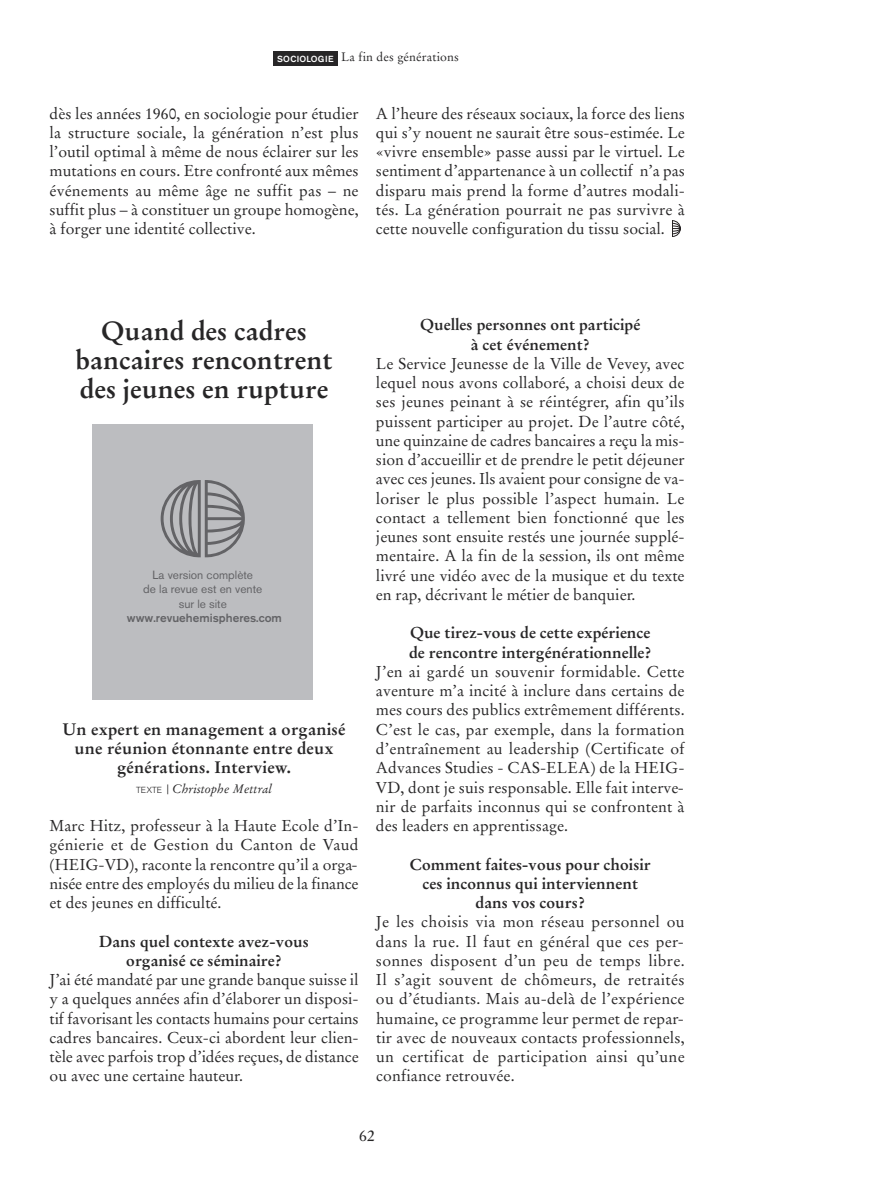
<style>
.page{position:relative;width:893px;height:1191px;background:#fff}
.page>*{position:absolute;margin:0;border:0;box-sizing:border-box;transform-origin:0 0}
.t1{font:700 26.25px/28.9px "Stempel Garamond";color:#272627;text-align:center}
.t2{font:700 16.62px/19.2px "Stempel Garamond";letter-spacing:.01em;color:#272627;text-align:center}
.t3{font:15.75px/19.2px "Stempel Garamond";color:#272627;text-align:justify}
.t4{font:700 15.75px/19.2px "Stempel Garamond";color:#272627;text-align:center}
.t5{font:12.25px "Stempel Garamond";letter-spacing:.015em;color:#272627}
.t6{font:italic 12.25px "Stempel Garamond";color:#272627}
.t7{font:11.72px/14.2px "Akzidenz Grotesk BE";color:#636366;text-align:center}
.t8{font:500 11.72px "Akzidenz Grotesk BE";color:#636366}
.s1{font-family:"Akzidenz Grotesk BE";font-weight:500;font-size:8.75px;color:#fff}
.s2{font-family:"Akzidenz Grotesk BE";font-weight:300;font-style:normal;font-size:8.75px}
.s3{font-style:normal}
</style>
<div class="page">
<svg style="left:672px;top:220px;width:9px;height:17px"></svg>
<div style="left:93px;top:424px;width:220px;height:275px;background:#bcbdc0"></div>
<svg style="left:161px;top:480px;width:84px;height:77px"></svg>
<div style="left:273px;top:51px;width:65px;height:15px;background:#272627"></div>
<p class="t5" style="left:277px;top:50px;width:183px"><span class="s1">SOCIOLOGIE</span> La fin des générations</p>
<p class="t3" style="left:50px;top:104px;width:310px">dès les années 1960, en sociologie pour étudier la structure sociale, la génération n’est plus l’outil optimal à même de nous éclairer sur les mutations en cours. Etre confronté aux mêmes événements au même âge ne suffit pas – ne suffit plus – à constituer un groupe homogène, à forger une identité collective.</p>
<p class="t3" style="left:376px;top:104px;width:310px">A l’heure des réseaux sociaux, la force des liens qui s’y nouent ne saurait être sous-estimée. Le «vivre ensemble» passe aussi par le virtuel. Le sentiment d’appartenance à un collectif n’a pas disparu mais prend la forme d’autres modali&shy;tés. La génération pourrait ne pas survivre à cette nouvelle configuration du tissu social.</p>
<h1 class="t1" style="left:75px;top:316px;width:259px">Quand des cadres bancaires rencontrent des jeunes en rupture</h1>
<p class="t4" style="left:420px;top:315px;width:222px">Quelles personnes ont participé à cet événement?</p>
<p class="t3" style="left:376px;top:354px;width:310px">Le Service Jeunesse de la Ville de Vevey, avec lequel nous avons collaboré, a choisi deux de ses jeunes peinant à se réintégrer, afin qu’ils puissent participer au projet. De l’autre côté, une quinzaine de cadres bancaires a reçu la mis&shy;sion d’accueillir et de prendre le petit déjeuner avec ces jeunes. Ils avaient pour consigne de va&shy;loriser le plus possible l’aspect humain. Le contact a tellement bien fonctionné que les jeunes sont ensuite restés une journée supplé&shy;mentaire. A la fin de la session, ils ont même livré une vidéo avec de la musique et du texte en rap, décrivant le métier de banquier.</p>
<p class="t4" style="left:409px;top:623px;width:244px;text-align:left">Que tirez-vous de cette expérience de rencontre intergénérationnelle?</p>
<p class="t3" style="left:376px;top:662px;width:310px">J’en ai gardé un souvenir formidable. Cette aventure m’a incité à inclure dans certains de mes cours des publics extrêmement différents.<br>C’est le cas, par exemple, dans la formation d’entraînement au leadership (Certificate of Advances Studies - CAS-ELEA) de la HEIG-VD, dont je suis responsable. Elle fait interve&shy;nir de parfaits inconnus qui se confrontent à des leaders en apprentissage.</p>
<p class="t4" style="left:410px;top:854px;width:243px">Comment faites-vous pour choisir ces inconnus qui interviennent dans vos cours?</p>
<p class="t3" style="left:376px;top:912px;width:310px">Je les choisis via mon réseau personnel ou dans la rue. Il faut en général que ces per&shy;sonnes disposent d’un peu de temps libre.<br>Il s’agit souvent de chômeurs, de retraités ou d’étudiants. Mais au-delà de l’expérience humaine, ce programme leur permet de repar&shy;tir avec de nouveaux contacts professionnels, un certificat de participation ainsi qu’une confiance retrouvée.</p>
<p class="t7" style="left:143px;top:569px;width:121px">La version complète<br>de la revue est en vente sur le site</p>
<p class="t8" style="left:127px;top:613px;width:156px">www.revuehemispheres.com</p>
<p class="t2" style="left:63px;top:719px;width:285px">Un expert en management a organisé une réunion étonnante entre deux générations. Interview.</p>
<p class="t6" style="left:136px;top:780px;width:137px"><span class="s2">TEXTE</span> <span class="s3">|</span> Christophe Mettral</p>
<p class="t3" style="left:50px;top:816px;width:311px">Marc Hitz, professeur à la Haute Ecole d’In&shy;génierie et de Gestion du Canton de Vaud (HEIG-VD), raconte la rencontre qu’il a orga&shy;nisée entre des employés du milieu de la finance et des jeunes en difficulté.</p>
<p class="t4" style="left:99px;top:931px;width:211px">Dans quel contexte avez-vous organisé ce séminaire?</p>
<p class="t3" style="left:50px;top:970px;width:311px">J’ai été mandaté par une grande banque suisse il y a quelques années afin d’élaborer un disposi&shy;tif favorisant les contacts humains pour certains cadres bancaires. Ceux-ci abordent leur clien&shy;tèle avec parfois trop d’idées reçues, de distance ou avec une certaine hauteur.</p>
<p class="t3" style="left:359px;top:1126px;width:17px">62</p>
</div>
